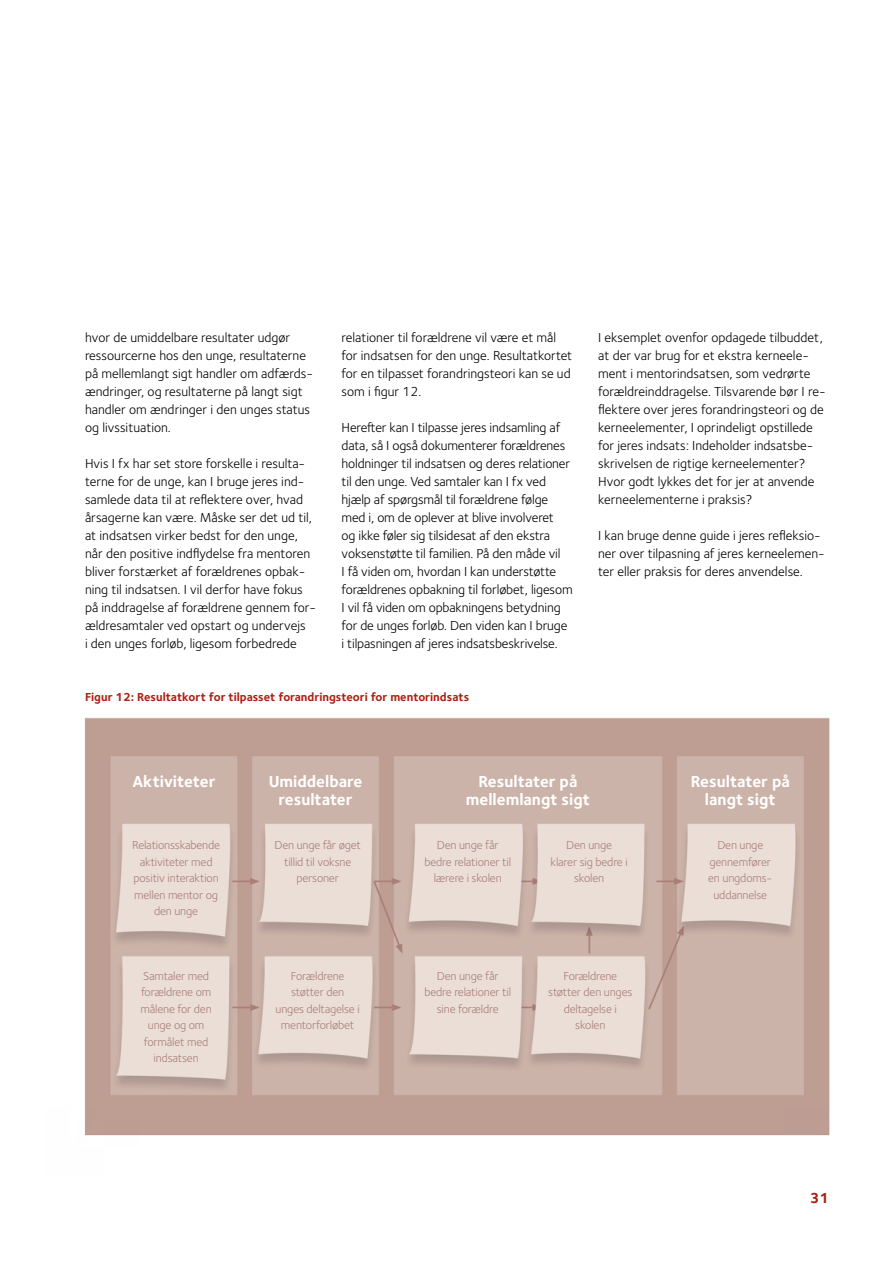
<style>
.page{position:relative;width:893px;height:1263px;background:#fff}
.page>*{position:absolute;margin:0;border:0;box-sizing:border-box;transform-origin:0 0}
.Figur_overskrift2{font:700 16.5px/18px "Foundry Sterling";color:#fff;text-align:center}
.t1{font:700 15px "Foundry Sterling";color:#aa2112}
.Brødtekst{font:13.5px/18px "Foundry Sterling";color:#000}
.Boks_brødtekst{font:12px/16.5px "Foundry Sterling";letter-spacing:-.015em;color:#aa7f7a;text-align:center}
.Figurtekst{font:700 12px "Foundry Sterling";color:#aa2112}
</style>
<div class="page">
<img style="left:85px;top:717px;width:745px;height:419px">
<p class="Brødtekst" style="left:85px;top:329px;width:230px">hvor de umiddelbare resultater udgør ressourcerne hos den unge, resultaterne på mellemlangt sigt handler om adfærds&shy;ændringer, og resultaterne på langt sigt handler om ændringer i den unges status og livssituation.</p>
<p class="Brødtekst" style="left:85px;top:455px;width:233px">Hvis I fx har set store forskelle i resulta&shy;terne for de unge, kan I bruge jeres ind&shy;samlede data til at reflektere over, hvad årsagerne kan være. Måske ser det ud til, at indsatsen virker bedst for den unge, når den positive indflydelse fra mentoren bliver forstærket af forældrenes opbak&shy;ning til indsatsen. I vil derfor have fokus på inddragelse af forældrene gennem for&shy;ældresamtaler ved opstart og undervejs<br>i den unges forløb, ligesom forbedrede</p>
<p class="Brødtekst" style="left:342px;top:329px;width:232px">relationer til forældrene vil være et mål for indsatsen for den unge. Resultatkortet for en tilpasset forandringsteori kan se ud som i figur 12.</p>
<p class="Brødtekst" style="left:342px;top:419px;width:233px">Herefter kan I tilpasse jeres indsamling af data, så I også dokumenterer forældrenes holdninger til indsatsen og deres relationer til den unge. Ved samtaler kan I fx ved hjælp af spørgsmål til forældrene følge med i, om de oplever at blive involveret<br>og ikke føler sig tilsidesat af den ekstra voksenstøtte til familien. På den måde vil<br>I få viden om, hvordan I kan understøtte forældrenes opbakning til forløbet, ligesom I vil få viden om opbakningens betydning for de unges forløb. Den viden kan I bruge i tilpasningen af jeres indsatsbeskrivelse.</p>
<p class="Figurtekst" style="left:85px;top:689px;width:386px">Figur 12: Resultatkort for tilpasset forandringsteori for mentorindsats</p>
<p class="Brødtekst" style="left:598px;top:329px;width:229px">I eksemplet ovenfor opdagede tilbuddet, at der var brug for et ekstra kerneele&shy;ment i mentorindsatsen, som vedrørte forældreinddragelse. Tilsvarende bør I re&shy;flektere over jeres forandringsteori og de kerneelementer, I oprindeligt opstillede for jeres indsats: Indeholder indsatsbe&shy;skrivelsen de rigtige kerneelementer?<br>Hvor godt lykkes det for jer at anvende kerneelementerne i praksis?</p>
<p class="Brødtekst" style="left:598px;top:527px;width:228px">I kan bruge denne guide i jeres refleksio&shy;ner over tilpasning af jeres kerneelemen&shy;ter eller praksis for deres anvendelse.</p>
<h2 class="Figur_overskrift2" style="left:132px;top:773px;width:85px">Aktiviteter</h2>
<h2 class="Figur_overskrift2" style="left:269px;top:773px;width:95px">Umiddelbare</h2>
<h2 class="Figur_overskrift2" style="left:278px;top:791px;width:76px">resultater</h2>
<p class="Boks_brødtekst" style="left:132px;top:837px;width:89px">Relationsskabende aktiviteter med positiv interaktion mellen mentor og den unge</p>
<p class="Boks_brødtekst" style="left:274px;top:837px;width:88px">Den unge får øget tillid til voksne personer</p>
<p class="Boks_brødtekst" style="left:141px;top:967px;width:73px">Samtaler med forældrene om målene for den unge og om formålet med indsatsen</p>
<p class="Boks_brødtekst" style="left:276px;top:967px;width:86px">Forældrene støtter den unges deltagelse i mentorforløbet</p>
<h2 class="Figur_overskrift2" style="left:478px;top:773px;width:101px">Resultater på</h2>
<h2 class="Figur_overskrift2" style="left:466px;top:791px;width:126px">mellemlangt sigt</h2>
<p class="Boks_brødtekst" style="left:424px;top:837px;width:88px">Den unge får bedre relationer til lærere i skolen</p>
<p class="Boks_brødtekst" style="left:566px;top:837px;width:47px">Den unge</p>
<p class="Boks_brødtekst" style="left:551px;top:853px;width:79px">klarer sig bedre i skolen</p>
<p class="Boks_brødtekst" style="left:424px;top:967px;width:88px">Den unge får bedre relationer til sine forældre</p>
<p class="Boks_brødtekst" style="left:548px;top:967px;width:86px">Forældrene støtter den unges deltagelse i skolen</p>
<h2 class="Figur_overskrift2" style="left:691px;top:773px;width:101px">Resultater på langt sigt</h2>
<p class="Boks_brødtekst" style="left:708px;top:837px;width:66px">Den unge gennemfører en ungdoms&shy;uddannelse</p>
<p class="t1" style="left:810px;top:1189px;width:21px">31</p>
</div>
